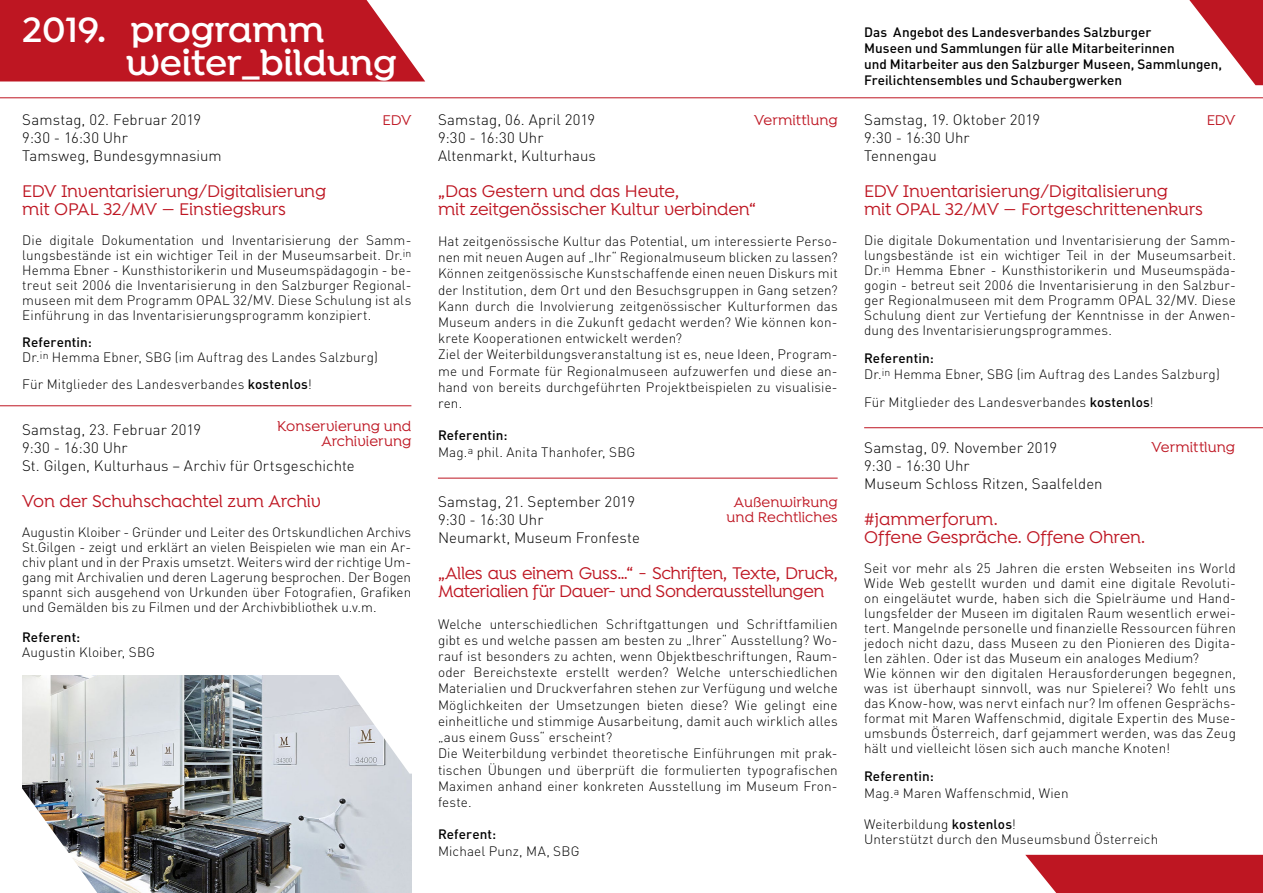
<style>
.page{position:relative;width:1263px;height:893px;background:#fff}
.page>*{position:absolute;margin:0;border:0;box-sizing:border-box;transform-origin:0 0}
.t1{font:600 37.5px "Isidora Alt";letter-spacing:-.005em;color:#fff}
.t2{font:500 18px "Isidora Alt";letter-spacing:-.005em;color:#be1622}
.t3{font:500 18px/18px "Isidora Alt";letter-spacing:-.025em;color:#be1622}
.t4{font:300 15px "DIN";letter-spacing:.005em;color:#000}
.t5{font:500 15px/15px "Isidora Alt";color:#be1622;text-align:right}
.t6{font:300 13.5px/15px "DIN";letter-spacing:.01em;color:#000;text-align:justify}
.t7{font:500 13.5px/16.2px "DIN";letter-spacing:.005em;color:#000}
.s1{font-weight:500}
</style>
<div class="page">
<img style="left:22px;top:675px;width:389px;height:218px">
<svg style="left:315px;top:675px;width:97px;height:99px;fill:#dadce4"></svg>
<svg style="left:0;top:0;width:425px;height:81px;background:#c22631"></svg>
<hr style="left:0;top:405px;width:411px;height:1px;background:#be1622">
<img style="left:22px;top:779px;width:75px;height:114px">
<hr style="left:438px;top:478px;width:400px;height:1px;background:#be1622">
<hr style="left:864px;top:427px;width:399px;height:1px;background:#be1622">
<hr style="left:0;top:97px;width:1263px;height:1px;background:#be1622">
<svg style="left:1025px;top:855px;width:238px;height:38px;background:#c22631"></svg>
<svg style="left:1189px;top:0;width:74px;height:85px"></svg>
<p class="t1" style="left:22px;top:7px;width:304px">2019. programm</p>
<p class="t1" style="left:126px;top:40px;width:273px">weiter_bildung</p>
<p class="t4" style="left:22px;top:110px;width:180px">Samstag, 02. Februar 2019</p>
<p class="t4" style="left:22px;top:128px;width:107px">9:30 - 16:30 Uhr</p>
<p class="t4" style="left:22px;top:146px;width:201px">Tamsweg, Bundesgymnasium</p>
<p class="t2" style="left:22px;top:181px;width:305px">EDV Inventarisierung/Digitalisierung</p>
<p class="t2" style="left:22px;top:199px;width:265px">mit OPAL 32/MV — Einstiegskurs</p>
<p class="t6" style="left:22px;top:232px;width:391px">Die digitale Dokumentation und Inventarisierung der Samm&shy;lungsbestände ist ein wichtiger Teil in der Museumsarbeit. Dr.<sup>in </sup>Hemma Ebner - Kunsthistorikerin und Museumspädagogin - be&shy;treut seit 2006 die Inventarisierung in den Salzburger Regional&shy;museen mit dem Programm OPAL 32/MV. Diese Schulung ist als Einführung in das Inventarisierungsprogramm konzipiert.</p>
<p class="t7" style="left:22px;top:333px;width:71px">Referentin:</p>
<p class="t6" style="left:22px;top:349px;width:357px">Dr.<sup>in</sup> Hemma Ebner, SBG (im Auftrag des Landes Salzburg)</p>
<p class="t6" style="left:22px;top:376px;width:291px">Für Mitglieder des Landesverbandes <span class="s1">kostenlos</span>!</p>
<p class="t4" style="left:22px;top:421px;width:181px">Samstag, 23. Februar 2019</p>
<p class="t4" style="left:22px;top:439px;width:107px">9:30 - 16:30 Uhr</p>
<p class="t4" style="left:22px;top:457px;width:334px">St. Gilgen, Kulturhaus – Archiv für Ortsgeschichte</p>
<p class="t2" style="left:22px;top:491px;width:300px">Von der Schuhschachtel zum Archiv</p>
<p class="t6" style="left:22px;top:525px;width:391px">Augustin Kloiber - Gründer und Leiter des Ortskundlichen Archivs St.Gilgen - zeigt und erklärt an vielen Beispielen wie man ein Ar&shy;chiv plant und in der Praxis umsetzt. Weiters wird der richtige Um&shy;gang mit Archivalien und deren Lagerung besprochen. Der Bogen spannt sich ausgehend von Urkunden über Fotografien, Grafiken und Gemälden bis zu Filmen und der Archivbibliothek u.v.m.</p>
<p class="t7" style="left:22px;top:629px;width:60px">Referent:</p>
<p class="t6" style="left:22px;top:645px;width:134px">Augustin Kloiber, SBG</p>
<p class="t5" style="left:383px;top:113px;width:30px">EDV</p>
<p class="t5" style="left:277px;top:419px;width:136px">Konservierung und<br>Archivierung</p>
<p class="t7" style="left:864px;top:23px;width:289px">Das Angebot des Landesverbandes Salzburger</p>
<p class="t7" style="left:864px;top:39px;width:312px">Museen und Sammlungen für alle Mitarbeiterinnen</p>
<p class="t7" style="left:864px;top:56px;width:360px">und Mitarbeiter aus den Salzburger Museen, Sammlungen,<br>Freilichtensembles und Schaubergwerken</p>
<p class="t4" style="left:864px;top:110px;width:178px">Samstag, 19. Oktober 2019</p>
<p class="t4" style="left:864px;top:128px;width:107px">9:30 - 16:30 Uhr</p>
<p class="t4" style="left:864px;top:146px;width:74px">Tennengau</p>
<p class="t2" style="left:864px;top:181px;width:305px">EDV Inventarisierung/Digitalisierung</p>
<p class="t2" style="left:864px;top:199px;width:340px">mit OPAL 32/MV — Fortgeschrittenenkurs</p>
<p class="t6" style="left:864px;top:232px;width:373px">Die digitale Dokumentation und Inventarisierung der Samm&shy;lungsbestände ist ein wichtiger Teil in der Museumsarbeit.<br>Dr.<sup>in</sup> Hemma Ebner - Kunsthistorikerin und Museumspäda&shy;gogin - betreut seit 2006 die Inventarisierung in den Salzbur&shy;ger Regionalmuseen mit dem Programm OPAL 32/MV. Diese Schulung dient zur Vertiefung der Kenntnisse in der Anwen&shy;dung des Inventarisierungsprogrammes.</p>
<p class="t7" style="left:864px;top:350px;width:71px">Referentin:</p>
<p class="t6" style="left:864px;top:367px;width:357px">Dr.<sup>in</sup> Hemma Ebner, SBG (im Auftrag des Landes Salzburg)</p>
<p class="t6" style="left:864px;top:395px;width:291px">Für Mitglieder des Landesverbandes <span class="s1">kostenlos</span>!</p>
<p class="t4" style="left:438px;top:110px;width:159px">Samstag, 06. April 2019</p>
<p class="t4" style="left:438px;top:128px;width:107px">9:30 - 16:30 Uhr</p>
<p class="t4" style="left:438px;top:146px;width:159px">Altenmarkt, Kulturhaus</p>
<p class="t2" style="left:438px;top:181px;width:243px">„Das Gestern und das Heute,</p>
<p class="t2" style="left:438px;top:199px;width:320px">mit zeitgenössischer Kultur verbinden“</p>
<p class="t6" style="left:438px;top:233px;width:401px;line-height:16.2px">Hat zeitgenössische Kultur das Potential, um interessierte Perso&shy;nen mit neuen Augen auf „Ihr“ Regionalmuseum blicken zu lassen?<br>Können zeitgenössische Kunstschaffende einen neuen Diskurs mit der Institution, dem Ort und den Besuchsgruppen in Gang setzen?<br>Kann durch die Involvierung zeitgenössischer Kulturformen das Museum anders in die Zukunft gedacht werden? Wie können kon&shy;krete Kooperationen entwickelt werden?</p>
<p class="t6" style="left:438px;top:346px;width:401px;line-height:16.2px">Ziel der Weiterbildungsveranstaltung ist es, neue Ideen, Program&shy;me und Formate für Regionalmuseen aufzuwerfen und diese an&shy;hand von bereits durchgeführten Projektbeispielen zu visualisie&shy;ren.</p>
<p class="t7" style="left:438px;top:427px;width:71px">Referentin:</p>
<p class="t6" style="left:438px;top:444px;width:199px">Mag.<sup>a</sup> phil. Anita Thanhofer, SBG</p>
<p class="t4" style="left:438px;top:493px;width:199px">Samstag, 21. September 2019</p>
<p class="t4" style="left:438px;top:511px;width:107px">9:30 - 16:30 Uhr</p>
<p class="t4" style="left:438px;top:529px;width:203px">Neumarkt, Museum Fronfeste</p>
<p class="t3" style="left:438px;top:566px;width:401px">„Alles aus einem Guss…“ - Schriften, Texte, Druck,<br>Materialien für Dauer- und Sonderausstellungen</p>
<p class="t6" style="left:438px;top:616px;width:401px;line-height:16.2px">Welche unterschiedlichen Schriftgattungen und Schriftfamilien gibt es und welche passen am besten zu „Ihrer“ Ausstellung? Wo&shy;rauf ist besonders zu achten, wenn Objektbeschriftungen, Raum&shy;oder Bereichstexte erstellt werden? Welche unterschiedlichen Materialien und Druckverfahren stehen zur Verfügung und welche Möglichkeiten der Umsetzungen bieten diese? Wie gelingt eine einheitliche und stimmige Ausarbeitung, damit auch wirklich alles „aus einem Guss“ erscheint?</p>
<p class="t6" style="left:438px;top:745px;width:401px;line-height:16.2px">Die Weiterbildung verbindet theoretische Einführungen mit prak&shy;tischen Übungen und überprüft die formulierten typografischen Maximen anhand einer konkreten Ausstellung im Museum Fron&shy;feste.</p>
<p class="t7" style="left:438px;top:826px;width:60px">Referent:</p>
<p class="t6" style="left:438px;top:843px;width:143px">Michael Punz, MA, SBG</p>
<p class="t5" style="left:754px;top:113px;width:85px">Vermittlung</p>
<p class="t5" style="left:1207px;top:113px;width:30px">EDV</p>
<p class="t5" style="left:1151px;top:441px;width:85px">Vermittlung</p>
<p class="t4" style="left:864px;top:439px;width:195px">Samstag, 09. November 2019</p>
<p class="t4" style="left:864px;top:457px;width:107px">9:30 - 16:30 Uhr</p>
<p class="t4" style="left:864px;top:475px;width:240px">Museum Schloss Ritzen, Saalfelden</p>
<p class="t2" style="left:864px;top:509px;width:135px">#jammerforum.</p>
<p class="t2" style="left:864px;top:527px;width:283px">Offene Gespräche. Offene Ohren.</p>
<p class="t6" style="left:864px;top:561px;width:373px">Seit vor mehr als 25 Jahren die ersten Webseiten ins World Wide Web gestellt wurden und damit eine digitale Revoluti&shy;on eingeläutet wurde, haben sich die Spielräume und Hand&shy;lungsfelder der Museen im digitalen Raum wesentlich erwei&shy;tert. Mangelnde personelle und finanzielle Ressourcen führen jedoch nicht dazu, dass Museen zu den Pionieren des Digita&shy;len zählen. Oder ist das Museum ein analoges Medium?</p>
<p class="t6" style="left:864px;top:666px;width:373px">Wie können wir den digitalen Herausforderungen begegnen, was ist überhaupt sinnvoll, was nur Spielerei? Wo fehlt uns das Know-how, was nervt einfach nur? Im offenen Gesprächs&shy;format mit Maren Waffenschmid, digitale Expertin des Muse&shy;umsbunds Österreich, darf gejammert werden, was das Zeug hält und vielleicht lösen sich auch manche Knoten!</p>
<p class="t7" style="left:864px;top:768px;width:71px">Referentin:</p>
<p class="t6" style="left:864px;top:785px;width:206px">Mag.<sup>a</sup> Maren Waffenschmid, Wien</p>
<p class="t6" style="left:864px;top:817px;width:153px">Weiterbildung <span class="s1">kostenlos</span>!</p>
<p class="t6" style="left:864px;top:832px;width:296px">Unterstützt durch den Museumsbund Österreich</p>
<p class="t5" style="left:727px;top:496px;width:113px;text-align:center">Außenwirkung und Rechtliches</p>
</div>
